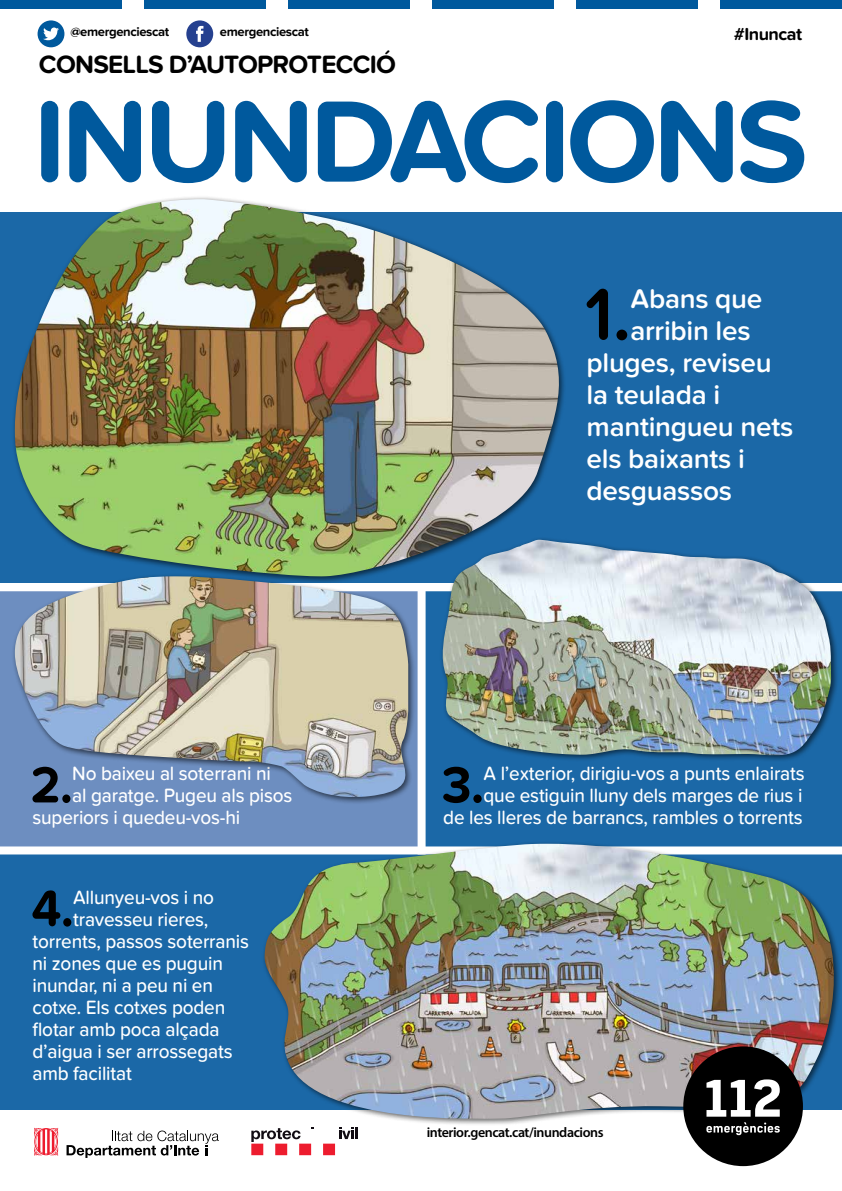
<style>
.page{position:relative;width:842px;height:1191px;background:#fff}
.page>*{position:absolute;margin:0;border:0;box-sizing:border-box;transform-origin:0 0}
.t1{font:700 120px "Proxima Nova Soft";letter-spacing:-.04em;color:#00599d}
.t2{font:600 75.6px "Proxima Nova Soft";color:#000}
.t3{font:700 52.7px "Proxima Nova Soft";color:#000;scale:.95 1}
.t4{font:700 52.7px "Proxima Nova Soft";color:#000}
.t5{font:600 28px "Proxima Nova Soft";letter-spacing:-.01em;color:#fff}
.t6{font:700 26px "Proxima Nova Soft";letter-spacing:-.03em;color:#000}
.t7{font:500 20px/22px "Proxima Nova Soft";letter-spacing:-.01em;color:#fff;text-align:right;scale:.95 1}
.t8{font:700 18px "Proxima Nova Soft";color:#000}
.t9{font:600 14px "Myriad Pro";letter-spacing:-.03em;color:#000}
.t10{font:700 13.1px "Proxima Nova Soft";letter-spacing:-.03em;color:#000}
</style>
<div class="page">
<div style="left:251px;top:1143px;width:12px;height:12px;background:#ed1c2e"></div>
<div style="left:275px;top:1143px;width:12px;height:12px;background:#ed1c2e"></div>
<div style="left:299px;top:1143px;width:12px;height:12px;background:#ed1c2e"></div>
<div style="left:323px;top:1143px;width:12px;height:12px;background:#ed1c2e"></div>
<div style="left:0;top:0;width:121px;height:9px;background:#00599d"></div>
<div style="left:144px;top:0;width:122px;height:9px;background:#00599d"></div>
<div style="left:288px;top:0;width:122px;height:9px;background:#00599d"></div>
<div style="left:432px;top:0;width:122px;height:9px;background:#00599d"></div>
<div style="left:576px;top:0;width:122px;height:9px;background:#00599d"></div>
<div style="left:720px;top:0;width:122px;height:9px;background:#00599d"></div>
<div style="left:38px;top:20px;width:26px;height:27px;background:#00599d;border-radius:50%"></div>
<svg style="left:43px;top:28px;width:16px;height:12px"></svg>
<div style="left:186px;top:20px;width:27px;height:27px;background:#25408f;border-radius:50%"></div>
<svg style="left:196px;top:26px;width:7px;height:16px"></svg>
<div style="left:0;top:854px;width:842px;height:255px;background:#1b68a7"></div>
<div style="left:0;top:213px;width:842px;height:370px;background:#1b68a7"></div>
<svg style="left:34px;top:1127px;width:24px;height:28px"></svg>
<svg style="left:67px;top:1130px;width:152px;height:28px"></svg>
<svg style="left:251px;top:1128px;width:50px;height:14px"></svg>
<svg style="left:339px;top:1127px;width:19px;height:12px"></svg>
<div style="left:11px;top:196px;width:555px;height:388px;background:#000;opacity:.6"></div>
<img style="left:15px;top:199px;width:545px;height:378px">
<div style="left:0;top:591px;width:421px;height:255px;background:#6d8ec0"></div>
<div style="left:422px;top:591px;width:420px;height:255px;background:#1b68a7"></div>
<div style="left:418px;top:587px;width:8px;height:267px;background:#fff"></div>
<div style="left:0;top:583px;width:842px;height:8px;background:#fff"></div>
<div style="left:11px;top:573px;width:405px;height:231px;background:#000;opacity:.6"></div>
<img style="left:15px;top:576px;width:393px;height:222px">
<div style="left:439px;top:536px;width:399px;height:226px;background:#000;opacity:.6"></div>
<img style="left:442px;top:540px;width:390px;height:216px">
<div style="left:261px;top:840px;width:580px;height:286px;background:#000;opacity:.6"></div>
<img style="left:264px;top:843px;width:571px;height:281px">
<div style="left:683px;top:1046px;width:120px;height:120px;background:#000;border-radius:50%"></div>
<svg style="left:706px;top:1079px;width:74px;height:37px"></svg>
<svg style="left:706px;top:1122px;width:74px;height:13px"></svg>
<p class="t10" style="left:70px;top:24px;width:100px">@emergenciescat</p>
<p class="t10" style="left:220px;top:24px;width:91px">emergenciescat</p>
<p class="t8" style="left:734px;top:24px;width:70px">#inuncat</p>
<p class="t6" style="left:39px;top:50px;width:359px">Consells d’autoproteCCió</p>
<p class="t1" style="left:33px;top:73px;width:776px">inundaCions</p>
<p class="t3" style="left:30px;top:754px;width:46px">2.</p>
<p class="t7" style="left:72px;top:763px;width:211px">No baixeu al soterrani ni</p>
<p class="t7" style="left:72px;top:785px;width:233px">al garatge. Pugeu als pisos</p>
<p class="t7" style="left:32px;top:807px;width:220px">superiors i quedeu-vos-hi</p>
<p class="t3" style="left:31px;top:878px;width:46px">4.</p>
<p class="t7" style="left:73px;top:886px;width:150px">Allunyeu-vos i no</p>
<p class="t7" style="left:73px;top:908px;width:144px">travesseu rieres,</p>
<p class="t7" style="left:32px;top:930px;width:229px">torrents, passos soterranis</p>
<p class="t7" style="left:32px;top:952px;width:202px">ni zones que es puguin</p>
<p class="t7" style="left:32px;top:974px;width:192px">inundar, ni a peu ni en</p>
<p class="t7" style="left:32px;top:996px;width:204px">cotxe. Els cotxes poden</p>
<p class="t7" style="left:32px;top:1018px;width:199px">flotar amb poca alçada</p>
<p class="t7" style="left:32px;top:1040px;width:212px">d’aigua i ser arrossegats</p>
<p class="t7" style="left:32px;top:1062px;width:106px">amb facilitat</p>
<p class="t2" style="left:584px;top:271px;width:48px">1.</p>
<p class="t5" style="left:630px;top:282px;width:133px">Abans que</p>
<p class="t5" style="left:630px;top:314px;width:122px">arribin les</p>
<p class="t5" style="left:587px;top:346px;width:187px">pluges, reviseu</p>
<p class="t5" style="left:587px;top:378px;width:135px">la teulada i</p>
<p class="t5" style="left:587px;top:410px;width:208px">mantingueu nets</p>
<p class="t5" style="left:587px;top:442px;width:160px">els baixants i</p>
<p class="t5" style="left:587px;top:474px;width:147px">desguassos</p>
<p class="t4" style="left:441px;top:754px;width:44px">3.</p>
<p class="t7" style="left:443px;top:763px;width:382px">A l’exterior, dirigiu-vos a punts enlairats<br>que estiguin lluny dels marges de rius i<br>de les lleres de barrancs, rambles o torrents</p>
<p class="t9" style="left:427px;top:1123px;width:178px">interior.gencat.cat/inundacions</p>
</div>
